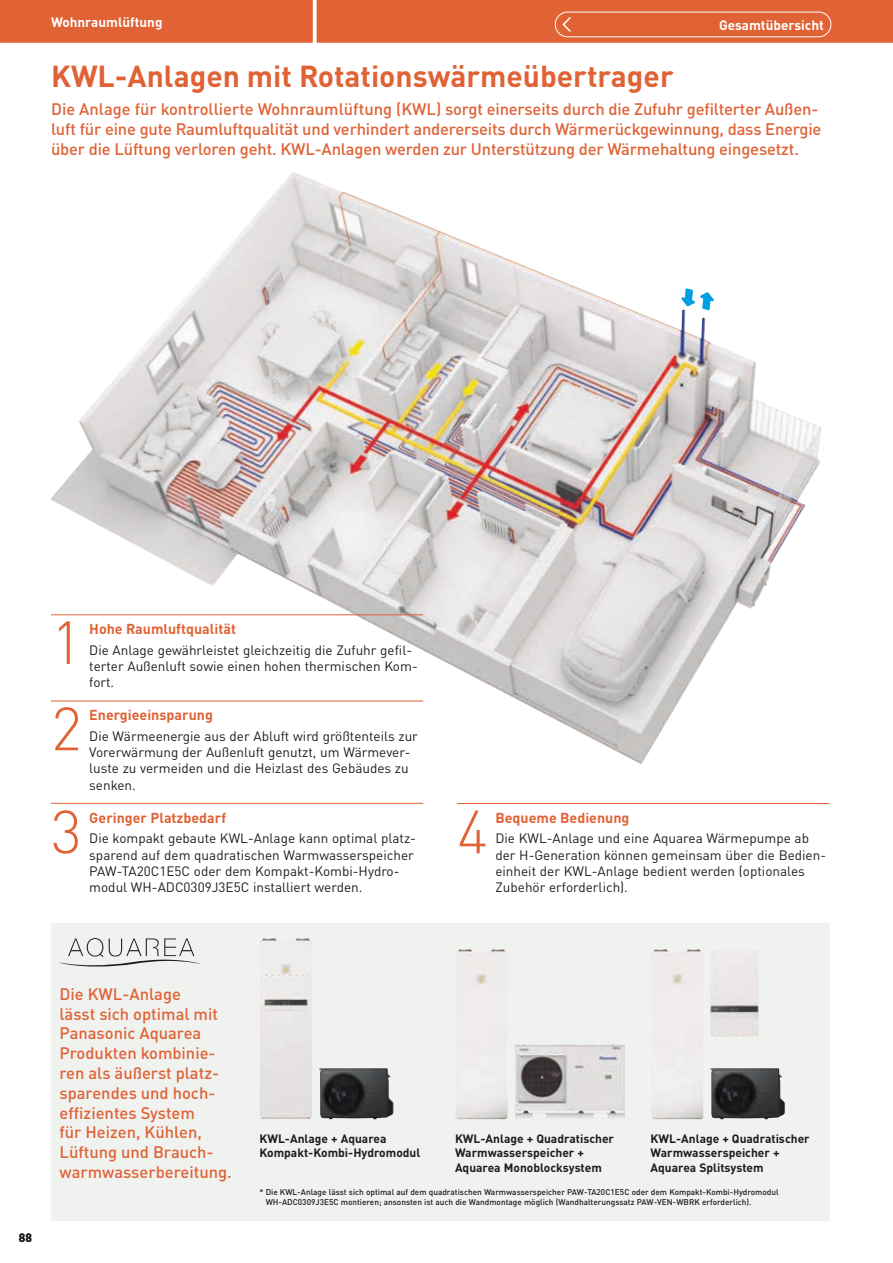
<style>
.page{position:relative;width:893px;height:1263px;background:#fff}
.page>*{position:absolute;margin:0;border:0;box-sizing:border-box;transform-origin:0 0}
.t1{font:300 60px "DIN Pro";color:#e06235}
.t2{font:700 30px "DIN Pro";color:#e06235}
.t3{font:500 16.5px/19.8px "DIN Pro";letter-spacing:-.01em;color:#e06235}
.t4{font:700 14.25px "DIN Pro";color:#e06235}
.t5{font:13.5px/16.2px "DIN Pro";color:#1d1d1b}
.t6{font:700 13.5px "DIN Pro";color:#fff}
.t7{font:700 12px/14.4px "DIN Pro";color:#1d1d1b}
.t8{font:500 8.25px/9.9px "DIN Pro";color:#1d1d1b}
</style>
<div class="page">
<img style="left:50px;top:172px;width:772px;height:592px">
<svg style="left:676px;top:287px;width:43px;height:25px"></svg>
<div style="left:51px;top:923px;width:778px;height:297px;background:#f0f2f0"></div>
<hr style="left:51px;top:614px;width:372px;height:1px;background:#e06235">
<hr style="left:51px;top:701px;width:372px;height:1px;background:#e06235">
<hr style="left:51px;top:803px;width:372px;height:1px;background:#e06235">
<hr style="left:457px;top:803px;width:372px;height:1px;background:#e06235">
<svg style="left:60px;top:938px;width:140px;height:28px"></svg>
<img style="left:260px;top:938px;width:52px;height:181px">
<img style="left:651px;top:949px;width:52px;height:170px">
<img style="left:456px;top:949px;width:52px;height:170px">
<img style="left:515px;top:1044px;width:110px;height:74px">
<img style="left:710px;top:951px;width:49px;height:85px">
<img style="left:319px;top:1068px;width:75px;height:51px">
<img style="left:710px;top:1068px;width:75px;height:51px">
<div style="left:0;top:0;width:893px;height:43px;background:#e06235"></div>
<div style="left:555px;top:12px;width:276px;height:25px;border:1px solid #fff;border-radius:12px"></div>
<p class="t6" style="left:51px;top:12px;width:113px">Wohnraumlüftung</p>
<p class="t6" style="left:719px;top:14px;width:106px">Gesamtübersicht</p>
<h2 class="t2" style="left:51px;top:52px;width:624px">KWL-Anlagen mit Rotationswärmeübertrager</h2>
<p class="t3" style="left:51px;top:98px;width:772px">Die Anlage für kontrollierte Wohnraumlüftung (KWL) sorgt einerseits durch die Zufuhr gefilterter Außen&shy;luft für eine gute Raumluftqualität und verhindert andererseits durch Wärmerückgewinnung, dass Energie über die Lüftung verloren geht. KWL-Anlagen werden zur Unterstützung der Wärmehaltung eingesetzt.</p>
<h1 class="t1" style="left:51px;top:597px;width:32px">1</h1>
<h1 class="t1" style="left:51px;top:683px;width:32px">2</h1>
<h1 class="t1" style="left:51px;top:786px;width:32px">3</h1>
<p class="t4" style="left:89px;top:618px;width:148px">Hohe Raumluftqualität</p>
<p class="t5" style="left:89px;top:641px;width:330px">Die Anlage gewährleistet gleichzeitig die Zufuhr gefil&shy;terter Außenluft sowie einen hohen thermischen Kom&shy;fort.</p>
<p class="t4" style="left:89px;top:704px;width:125px">Energieeinsparung</p>
<p class="t5" style="left:89px;top:727px;width:330px">Die Wärmeenergie aus der Abluft wird größtenteils zur Vorerwärmung der Außenluft genutzt, um Wärmever&shy;luste zu vermeiden und die Heizlast des Gebäudes zu senken.</p>
<p class="t4" style="left:89px;top:806px;width:138px">Geringer Platzbedarf</p>
<p class="t5" style="left:89px;top:829px;width:328px">Die kompakt gebaute KWL-Anlage kann optimal platz&shy;sparend auf dem quadratischen Warmwasserspeicher PAW-TA20C1E5C oder dem Kompakt-Kombi-Hydro&shy;modul WH-ADC0309J3E5C installiert werden.</p>
<h1 class="t1" style="left:457px;top:786px;width:32px">4</h1>
<p class="t4" style="left:495px;top:807px;width:136px">Bequeme Bedienung</p>
<p class="t5" style="left:495px;top:830px;width:330px">Die KWL-Anlage und eine Aquarea Wärmepumpe ab der H-Generation können gemeinsam über die Bedien&shy;einheit der KWL-Anlage bedient werden (optionales Zubehör erforderlich).</p>
<p class="t7" style="left:19px;top:1230px;width:15px">88</p>
<p class="t3" style="left:60px;top:983px;width:174px">Die KWL-Anlage<br>lässt sich optimal mit<br>Panasonic Aquarea<br>Produkten kombinie&shy;ren als äußerst platz&shy;sparendes und hoch&shy;effizientes System<br>für Heizen, Kühlen,<br>Lüftung und Brauch&shy;warmwasserbereitung.</p>
<p class="t7" style="left:455px;top:1130px;width:161px">KWL-Anlage + Quadratischer<br>Warmwasserspeicher +<br>Aquarea Monoblocksystem</p>
<p class="t7" style="left:651px;top:1130px;width:161px">KWL-Anlage + Quadratischer<br>Warmwasserspeicher +<br>Aquarea Splitsystem</p>
<p class="t7" style="left:259px;top:1130px;width:162px">KWL-Anlage + Aquarea<br>Kompakt-Kombi-Hydromodul</p>
<p class="t8" style="left:266px;top:1187px;width:515px;text-indent:-6px">* Die KWL-Anlage lässt sich optimal auf dem quadratischen Warmwasserspeicher PAW-TA20C1E5C oder dem Kompakt-Kombi-Hydromodul<br>WH-ADC0309J3E5C montieren; ansonsten ist auch die Wandmontage möglich (Wandhalterungssatz PAW-VEN-WBRK erforderlich).</p>
</div>
